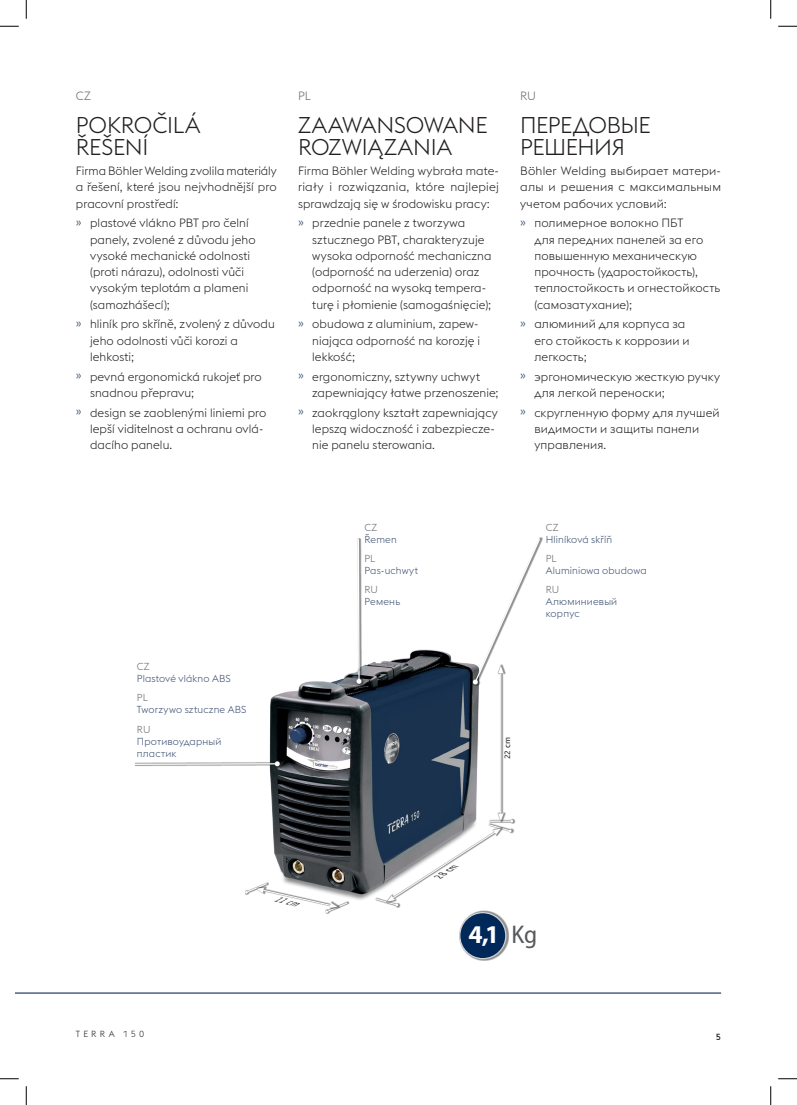
<style>
.page{position:relative;width:797px;height:1105px;background:#fff}
.page>*{position:absolute;margin:0;border:0;box-sizing:border-box;transform-origin:0 0}
.t1{font:700 25.62px "Myriad Pro";color:#fff}
.HL-2_single_column{font:300 22.5px/22.5px "voestalpine";letter-spacing:-.015em;color:#231f20}
.Copy_9_5_13_FR{font:300 11.88px/16.2px "voestalpine";letter-spacing:.01em;color:#231f20}
.Language_single_colu{font:300 11.88px "voestalpine";color:#6c6d70}
.Caption_language{font:300 10px/12px "voestalpine";letter-spacing:.015em;color:#3e5172}
.Caption_language-2{font:300 10px "voestalpine";color:#6c6d70}
.t2{font:300 8.75px "voestalpine";letter-spacing:.36em;color:#231f20}
.t3{font:500 8.75px "voestalpine";color:#231f20}
.t4{font:italic 7.5px "Lucida Grande";color:#231f20}
.t5{font:7.5px "Lucida Grande";color:#231f20}
.s1{color:#284264}
.s2{font-weight:400;font-stretch:semi-condensed;color:#57585a}
</style>
<div class="page">
<hr style="left:16px;top:992px;width:705px;height:2px;background:#284264">
<img style="left:269px;top:649px;width:210px;height:251px">
<div style="left:489px;top:818px;width:27px;height:6px;background:#231f20;opacity:.5"></div>
<div style="left:488px;top:823px;width:26px;height:11px;background:#231f20;opacity:.5"></div>
<div style="left:375px;top:897px;width:26px;height:11px;background:#231f20;opacity:.5"></div>
<div style="left:325px;top:901px;width:25px;height:14px;background:#231f20;opacity:.5"></div>
<div style="left:245px;top:882px;width:24px;height:13px;background:#231f20;opacity:.5"></div>
<svg style="left:245px;top:883px;width:103px;height:30px"></svg>
<div style="left:497px;top:664px;width:9px;height:158px;background:#231f20;opacity:.5"></div>
<hr style="left:500px;top:672px;width:1px;height:143px;background:#fff">
<svg style="left:375px;top:813px;width:138px;height:93px"></svg>
<div style="left:458px;top:910px;width:51px;height:51px;background:#231f20;opacity:.5"></div>
<div style="left:460px;top:913px;width:46px;height:46px;background:#002858;border-radius:50%"></div>
<div style="left:459px;top:912px;width:47px;height:47px;border:1px solid #d1d2d4;border-radius:50%"></div>
<div style="left:472px;top:537px;width:71px;height:149px;background:#fff"></div>
<svg style="left:472px;top:537px;width:69px;height:148px"></svg>
<div style="left:356px;top:538px;width:8px;height:147px;background:#231f20;opacity:.5"></div>
<svg style="left:356px;top:538px;width:6px;height:146px"></svg>
<div style="left:135px;top:760px;width:147px;height:8px;background:#231f20;opacity:.5"></div>
<svg style="left:135px;top:761px;width:145px;height:6px"></svg>
<svg style="left:0;top:25px;width:19px;height:2px"></svg>
<svg style="left:778px;top:25px;width:19px;height:2px"></svg>
<svg style="left:0;top:1078px;width:19px;height:1px"></svg>
<svg style="left:778px;top:1078px;width:19px;height:1px"></svg>
<svg style="left:25px;top:0;width:2px;height:19px"></svg>
<svg style="left:25px;top:1086px;width:2px;height:19px"></svg>
<svg style="left:770px;top:0;width:1px;height:19px"></svg>
<svg style="left:770px;top:1086px;width:1px;height:19px"></svg>
<p class="Language_single_colu" style="left:76px;top:89px;width:17px">CZ</p>
<p class="HL-2_single_column" style="left:76px;top:114px;width:126px">POKROČILÁ<br>ŘEŠENÍ</p>
<p class="Copy_9_5_13_FR" style="left:76px;top:163px;width:202px;text-align:justify">Firma Böhler Welding zvolila materiály a řešení, které jsou nejvhodnější pro pracovní prostředí:</p>
<p class="Copy_9_5_13_FR" style="left:90px;top:215px;width:167px;text-indent:-14px"><span class="s1">»</span> plastové vlákno PBT pro čelní panely, zvolené z důvodu jeho vysoké mechanické odolnosti (proti nárazu), odolnosti vůči vysokým teplotám a plameni (samozhášecí);</p>
<p class="Copy_9_5_13_FR" style="left:90px;top:316px;width:186px;text-indent:-14px"><span class="s1">»</span> hliník pro skříně, zvolený z důvodu jeho odolnosti vůči korozi a lehkosti;</p>
<p class="Copy_9_5_13_FR" style="left:90px;top:368px;width:173px;text-indent:-14px"><span class="s1">»</span> pevná ergonomická rukojeť pro snadnou přepravu;</p>
<p class="Copy_9_5_13_FR" style="left:90px;top:404px;width:178px;text-indent:-14px"><span class="s1">»</span> design se zaoblenými liniemi pro lepší viditelnost a ochranu ovlá&shy;dacího panelu.</p>
<p class="Language_single_colu" style="left:298px;top:89px;width:14px">PL</p>
<p class="HL-2_single_column" style="left:298px;top:114px;width:191px">ZAAWANSOWANE<br>ROZWIĄZANIA</p>
<p class="Copy_9_5_13_FR" style="left:298px;top:163px;width:202px;text-align:justify">Firma Böhler Welding wybrała mate&shy;riały i rozwiązania, które najlepiej sprawdzają się w środowisku pracy:</p>
<p class="Copy_9_5_13_FR" style="left:312px;top:215px;width:181px;text-indent:-14px"><span class="s1">»</span> przednie panele z tworzywa sztucznego PBT, charakteryzuje wysoka odporność mechaniczna (odporność na uderzenia) oraz odporność na wysoką tempera&shy;turę i płomienie (samogaśnięcie);</p>
<p class="Copy_9_5_13_FR" style="left:312px;top:316px;width:169px;text-indent:-14px"><span class="s1">»</span> obudowa z aluminium, zapew&shy;niająca odporność na korozję i lekkość;</p>
<p class="Copy_9_5_13_FR" style="left:312px;top:368px;width:188px;text-indent:-14px"><span class="s1">»</span> ergonomiczny, sztywny uchwyt zapewniający łatwe przenoszenie;</p>
<p class="Copy_9_5_13_FR" style="left:312px;top:404px;width:187px;text-indent:-14px"><span class="s1">»</span> zaokrąglony kształt zapewniający lepszą widoczność i zabezpiecze&shy;nie panelu sterowania.</p>
<p class="Language_single_colu" style="left:520px;top:89px;width:17px">RU</p>
<p class="HL-2_single_column" style="left:520px;top:114px;width:132px">ПЕРЕДОВЫЕ<br>РЕШЕНИЯ</p>
<p class="Copy_9_5_13_FR" style="left:520px;top:163px;width:202px;text-align:justify">Böhler Welding выбирает матери&shy;алы и решения с максимальным учетом рабочих условий:</p>
<p class="Copy_9_5_13_FR" style="left:534px;top:215px;width:187px;text-indent:-14px"><span class="s1">»</span> полимерное волокно ПБТ<br>для передних панелей за его повышенную механическую прочность (ударостойкость), теплостойкость и огнестойкость (самозатухание);</p>
<p class="Copy_9_5_13_FR" style="left:534px;top:316px;width:157px;text-indent:-14px"><span class="s1">»</span> алюминий для корпуса за его стойкость к коррозии и легкость;</p>
<p class="Copy_9_5_13_FR" style="left:534px;top:368px;width:187px;text-indent:-14px"><span class="s1">»</span> эргономическую жесткую ручку для легкой переноски;</p>
<p class="Copy_9_5_13_FR" style="left:534px;top:404px;width:187px;text-indent:-14px"><span class="s1">»</span> скругленную форму для лучшей видимости и защиты панели управления.</p>
<p class="Caption_language-2" style="left:137px;top:661px;width:14px">CZ</p>
<p class="Caption_language" style="left:137px;top:673px;width:95px">Plastové vlákno ABS</p>
<p class="Caption_language-2" style="left:137px;top:692px;width:12px">PL</p>
<p class="Caption_language" style="left:137px;top:704px;width:111px">Tworzywo sztuczne ABS</p>
<p class="Caption_language-2" style="left:137px;top:723px;width:15px">RU</p>
<p class="Caption_language" style="left:137px;top:735px;width:86px">Противоударный пластик</p>
<p class="Caption_language-2" style="left:364px;top:521px;width:14px">CZ</p>
<p class="Caption_language" style="left:364px;top:533px;width:34px">Řemen</p>
<p class="Caption_language-2" style="left:364px;top:552px;width:12px">PL</p>
<p class="Caption_language" style="left:364px;top:564px;width:55px">Pas-uchwyt</p>
<p class="Caption_language-2" style="left:364px;top:583px;width:15px">RU</p>
<p class="Caption_language" style="left:364px;top:595px;width:37px">Ремень</p>
<p class="Caption_language-2" style="left:545px;top:521px;width:14px">CZ</p>
<p class="Caption_language" style="left:545px;top:533px;width:68px">Hliníková skříň</p>
<p class="Caption_language-2" style="left:545px;top:552px;width:12px">PL</p>
<p class="Caption_language" style="left:545px;top:564px;width:102px">Aluminiowa obudowa</p>
<p class="Caption_language-2" style="left:545px;top:583px;width:15px">RU</p>
<p class="Caption_language" style="left:545px;top:595px;width:73px">Алюминиевый корпус</p>
<p class="t5" style="left:503px;top:759px;width:24px;rotate:-90deg">22 cm</p>
<p class="t4" style="left:275px;top:894px;width:24px;rotate:12deg">11 cm</p>
<p class="t4" style="left:436px;top:873px;width:24px;rotate:-33deg">28 cm</p>
<p class="t1" style="left:468px;top:918px;width:70px">4,1 <span class="s2">Kg</span></p>
<p class="t2" style="left:76px;top:1029px;width:70px">TERRA 150</p>
<p class="t3" style="left:716px;top:1031px;width:7px">5</p>
</div>
